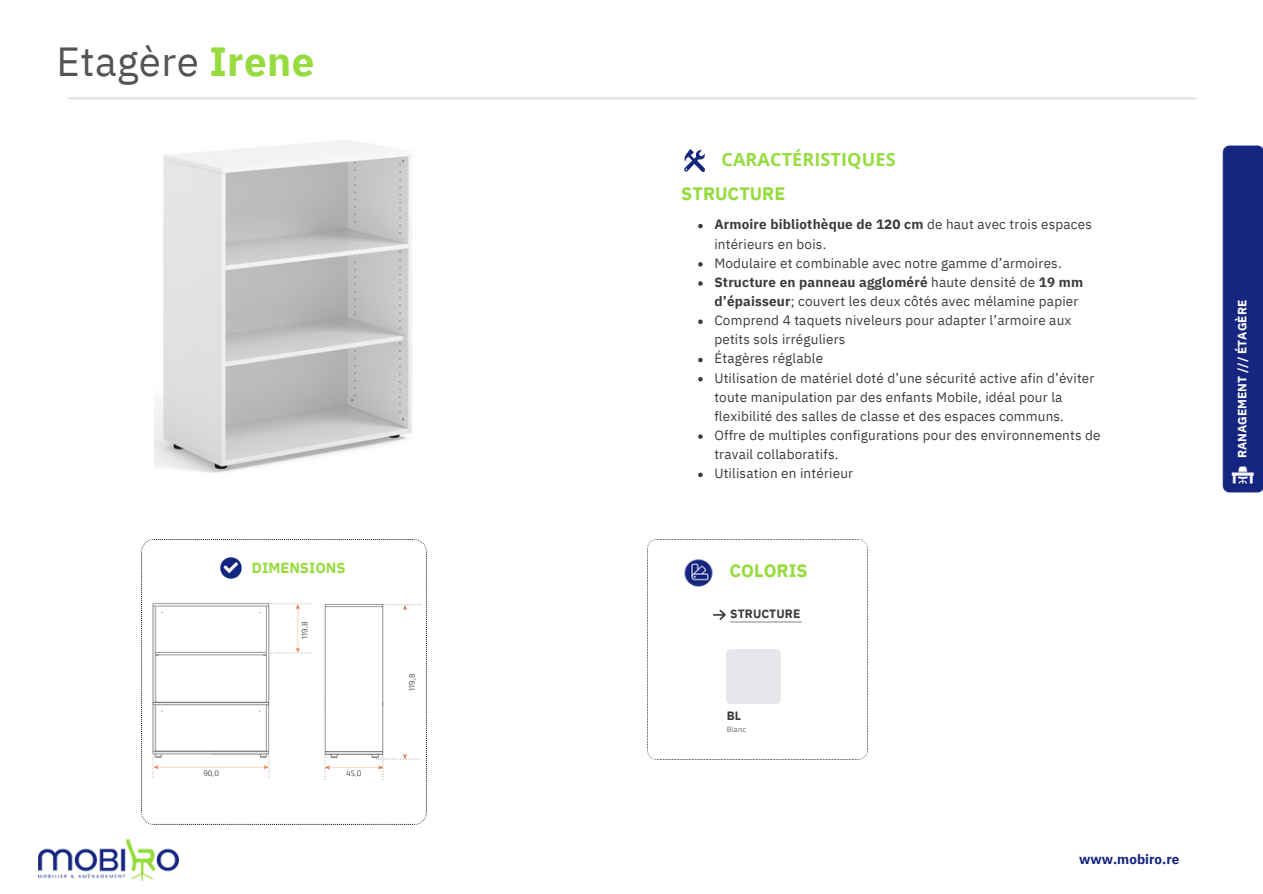
<style>
.page{position:relative;width:1263px;height:894px;background:#fff}
.page>*{position:absolute;margin:0;border:0;box-sizing:border-box;transform-origin:0 0}
.t1{font:40.5px "IBM Plex Sans";letter-spacing:.01em;color:#545454}
.t2{font:700 18px "Open Sans";letter-spacing:.005em;color:#97dc3f}
.t3{font:700 18px "IBM Plex Sans";color:#97dc3f}
.t4{font:700 18px "IBM Plex Sans";color:#96db3c}
.t5{font:700 14.7px "IBM Plex Sans";color:#97dc3f}
.t6{font:13.5px/19px "IBM Plex Sans";letter-spacing:.015em;color:#3c3c3b}
.t7{font:700 13.5px "IBM Plex Sans";color:#13257f}
.t8{font:700 12px "IBM Plex Sans";color:#fff}
.t9{font:700 12px "IBM Plex Sans";letter-spacing:.01em;color:#3c3c3b}
.t10{font:300 7.8px "Exo 2";color:#231f20}
.t11{font:7.5px "IBM Plex Sans";letter-spacing:.015em;color:#6b6b6a}
.s1{font-weight:700;color:#97dc3f}
.s2{font-weight:700}
</style>
<div class="page">
<img style="left:155px;top:140px;width:257px;height:333px">
<img style="left:39px;top:839px;width:139px;height:41px">
<img style="left:141px;top:539px;width:286px;height:285px">
<img style="left:647px;top:539px;width:221px;height:220px">
<img style="left:685px;top:149px;width:20px;height:23px">
<svg style="left:698px;top:224px;width:5px;height:4px"></svg>
<svg style="left:698px;top:262px;width:5px;height:4px"></svg>
<svg style="left:698px;top:281px;width:5px;height:5px"></svg>
<svg style="left:698px;top:319px;width:5px;height:5px"></svg>
<svg style="left:698px;top:358px;width:5px;height:4px"></svg>
<svg style="left:698px;top:377px;width:5px;height:4px"></svg>
<svg style="left:698px;top:434px;width:5px;height:4px"></svg>
<svg style="left:698px;top:472px;width:5px;height:5px"></svg>
<img style="left:1222px;top:145px;width:41px;height:348px">
<h2 class="t1" style="left:56px;top:34px;width:260px">Etagère <span class="s1">Irene</span></h2>
<p class="t2" style="left:721px;top:146px;width:176px">CARACTÉRISTIQUES</p>
<h4 class="t3" style="left:681px;top:182px;width:106px">STRUCTURE</h4>
<p class="t6" style="left:714px;top:215px;width:379px"><span class="s2">Armoire bibliothèque de 120 cm</span> de haut avec trois espaces intérieurs en bois.</p>
<p class="t6" style="left:714px;top:253px;width:349px">Modulaire et combinable avec notre gamme d’armoires.</p>
<p class="t6" style="left:714px;top:272px;width:370px"><span class="s2">Structure en panneau aggloméré</span> haute densité de <span class="s2">19 mm d’épaisseur</span>; couvert les deux côtés avec mélamine papier</p>
<p class="t6" style="left:714px;top:310px;width:359px">Comprend 4 taquets niveleurs pour adapter l’armoire aux petits sols irréguliers</p>
<p class="t6" style="left:714px;top:349px;width:110px">Étagères réglable</p>
<h2 class="t6" style="left:714px;top:368px;width:382px">Utilisation de matériel doté d’une sécurité active afin d’éviter toute manipulation par des enfants Mobile, idéal pour la flexibilité des salles de classe et des espaces communs.</h2>
<p class="t6" style="left:714px;top:425px;width:388px">Offre de multiples configurations pour des environnements de travail collaboratifs.</p>
<h6 class="t6" style="left:714px;top:463px;width:140px">Utilisation en intérieur</h6>
<p class="t5" style="left:252px;top:558px;width:95px">DIMENSIONS</p>
<p class="t4" style="left:729px;top:558px;width:80px">COLORIS</p>
<p class="t10" style="left:300px;top:638px;width:19px;rotate:-90deg">119,8</p>
<p class="t10" style="left:204px;top:768px;width:17px">90,0</p>
<p class="t10" style="left:346px;top:768px;width:17px">45,0</p>
<p class="t10" style="left:407px;top:690px;width:19px;rotate:-90deg">119,8</p>
<p class="t9" style="left:730px;top:605px;width:72px">STRUCTURE</p>
<p class="t9" style="left:727px;top:708px;width:16px">BL</p>
<h3 class="t11" style="left:727px;top:723px;width:21px">Blanc</h3>
<p class="t7" style="left:1079px;top:849px;width:102px">www.mobiro.re</p>
<p class="t8" style="left:1234px;top:458px;width:159px;rotate:-90deg">RANAGEMENT /// ÉTAGÈRE</p>
</div>
